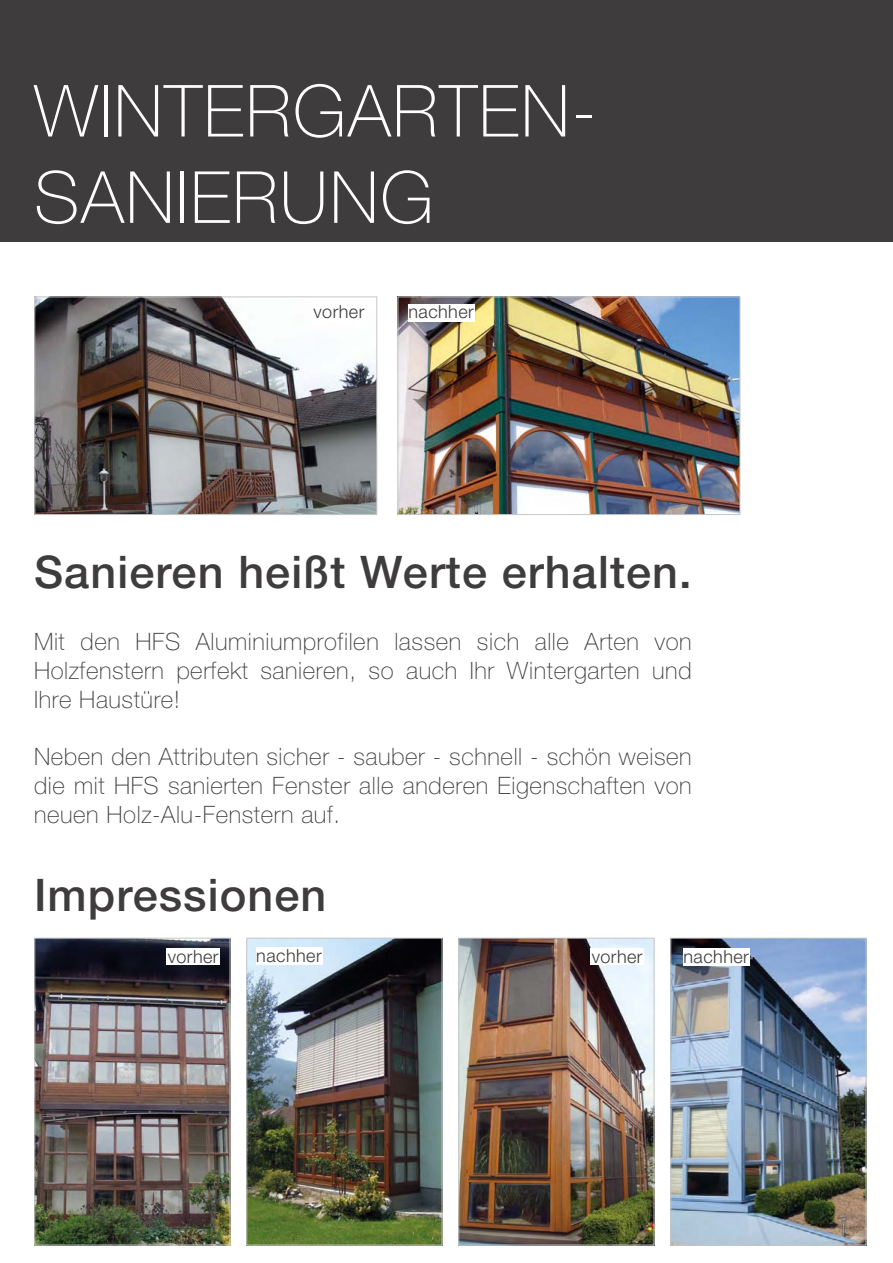
<style>
.page{position:relative;width:893px;height:1263px;background:#fff}
.page>*{position:absolute;margin:0;border:0;box-sizing:border-box;transform-origin:0 0}
.t1{font:100 72px/86.4px "Helvetica Neue";letter-spacing:.025em;color:#fff}
.t2{font:500 45px "Helvetica Neue";letter-spacing:.025em;color:#3e3c3d}
.t3{font:100 24px/28.8px "Helvetica Neue";letter-spacing:.025em;color:#3e3c3d;text-align:justify}
.t4{font:300 18px "Helvetica Neue";letter-spacing:.025em;color:#3e3c3d}
</style>
<div class="page">
<div style="left:0;top:0;width:893px;height:242px;background:#3e3c3d"></div>
<img style="left:36px;top:299px;width:339px;height:214px">
<div style="left:34px;top:297px;width:343px;height:218px;border:1px solid #c6c6c6"></div>
<img style="left:399px;top:299px;width:339px;height:214px">
<div style="left:397px;top:297px;width:343px;height:218px;border:1px solid #c6c6c6"></div>
<img style="left:248px;top:940px;width:192px;height:303px">
<div style="left:246px;top:938px;width:196px;height:307px;border:1px solid #c6c6c6"></div>
<img style="left:36px;top:940px;width:192px;height:303px">
<div style="left:34px;top:938px;width:196px;height:307px;border:1px solid #c6c6c6"></div>
<img style="left:672px;top:940px;width:192px;height:303px">
<div style="left:670px;top:938px;width:196px;height:307px;border:1px solid #c6c6c6"></div>
<img style="left:460px;top:940px;width:192px;height:303px">
<div style="left:458px;top:938px;width:196px;height:307px;border:1px solid #c6c6c6"></div>
<div style="left:312px;top:304px;width:53px;height:16px;background:#fff"></div>
<div style="left:408px;top:304px;width:66px;height:17px;background:#fff"></div>
<div style="left:167px;top:948px;width:53px;height:17px;background:#fff"></div>
<div style="left:256px;top:947px;width:66px;height:18px;background:#fff"></div>
<div style="left:591px;top:948px;width:53px;height:17px;background:#fff"></div>
<div style="left:683px;top:948px;width:66px;height:18px;background:#fff"></div>
<h1 class="t1" style="left:34px;top:74px;width:564px">WINTERGARTEN-<br>SANIERUNG</h1>
<p class="t4" style="left:313px;top:306px;width:52px">vorher</p>
<p class="t4" style="left:408px;top:306px;width:67px">nachher</p>
<h2 class="t2" style="left:34px;top:556px;width:659px">Sanieren heißt Werte erhalten.</h2>
<p class="t3" style="left:34px;top:629px;width:659px">Mit den HFS Aluminiumprofilen lassen sich alle Arten von Holzfenstern perfekt sanieren, so auch Ihr Wintergarten und Ihre Haustüre!</p>
<p class="t3" style="left:34px;top:745px;width:659px">Neben den Attributen sicher - sauber - schnell - schön weisen die mit HFS sanierten Fenster alle anderen Eigenschaften von neuen Holz-Alu-Fenstern auf.</p>
<h2 class="t2" style="left:34px;top:879px;width:294px">Impressionen</h2>
<p class="t4" style="left:168px;top:950px;width:52px">vorher</p>
<p class="t4" style="left:256px;top:949px;width:67px">nachher</p>
<p class="t4" style="left:592px;top:950px;width:52px">vorher</p>
<p class="t4" style="left:683px;top:950px;width:67px">nachher</p>
</div>
